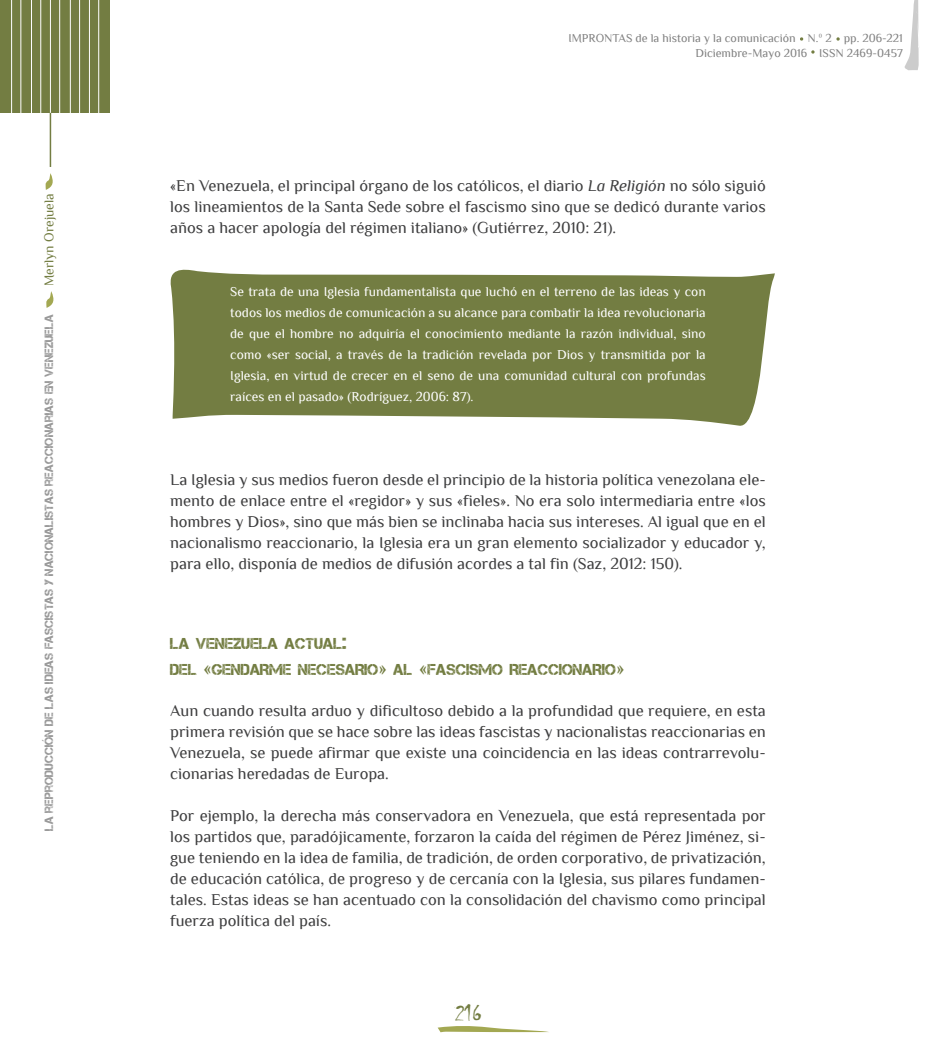
<style>
.page{position:relative;width:936px;height:1063px;background:#fff}
.page>*{position:absolute;margin:0;border:0;box-sizing:border-box;transform-origin:0 0}
.t1{font:24px "Chiller";color:#737d42}
.tx_principal{font:16.5px/21px "Philosopher";color:#3e3e3f;text-align:justify}
.titulo1{font:15.75px/25.5px "Captureit";color:#737d42}
.cita_a_bando_blanca{font:13.5px/21px "Philosopher";color:#fff;text-align:justify}
.t2{font:13.5px "Philosopher";letter-spacing:-.005em;color:#737d42}
.t3{font:12px/14.4px "Philosopher";color:#808080;text-align:right}
.t4{font:12px "Captureit";color:#999}
.s1{font-style:italic}
.s2{font-size:22.5px}
.s3{font-family:"Philosopher";font-size:22.5px}
</style>
<div class="page">
<hr style="left:50px;top:48px;width:1px;height:119px;background:#737d42">
<div style="left:0;top:0;width:109px;height:113px;background:#737d42"></div>
<hr style="left:11px;top:0;width:1px;height:139px;background:#fff">
<hr style="left:89px;top:0;width:1px;height:139px;background:#fff">
<hr style="left:50px;top:0;width:1px;height:113px;background:#fff">
<hr style="left:31px;top:0;width:1px;height:139px;background:#fff">
<hr style="left:70px;top:0;width:1px;height:139px;background:#fff">
<hr style="left:21px;top:0;width:1px;height:139px;background:#fff">
<hr style="left:98px;top:0;width:1px;height:139px;background:#fff">
<hr style="left:59px;top:0;width:1px;height:139px;background:#fff">
<hr style="left:40px;top:0;width:1px;height:139px;background:#fff">
<hr style="left:79px;top:0;width:1px;height:139px;background:#fff">
<svg style="left:904px;top:0;width:15px;height:70px"></svg>
<svg style="left:46px;top:291px;width:8px;height:17px"></svg>
<svg style="left:45px;top:173px;width:8px;height:17px"></svg>
<svg style="left:437px;top:1026px;width:112px;height:6px"></svg>
<svg style="left:811px;top:50px;width:3px;height:4px"></svg>
<svg style="left:800px;top:37px;width:3px;height:4px"></svg>
<svg style="left:170px;top:269px;width:604px;height:157px;background:#828b57"></svg>
<p class="t2" style="left:42px;top:286px;width:94px;rotate:-90deg">Merlyn Orejuela</p>
<p class="t4" style="left:42px;top:831px;width:518px;rotate:-90deg">La reproducción de las ideas fascistas y nacionalistas reaccionarias en Venezuela</p>
<p class="t3" style="left:568px;top:31px;width:336px">IMPRONTAS de la historia y la comunicación N.º 2 pp. 206-221<br>Diciembre-Mayo 2016 ISSN 2469-0457</p>
<p class="tx_principal" style="left:170px;top:175px;width:597px">«En Venezuela, el principal órgano de los católicos, el diario <span class="s1">La Religión</span> no sólo siguió los lineamientos de la Santa Sede sobre el fascismo sino que se dedicó durante varios años a hacer apología del régimen italiano» (Gutiérrez, 2010: 21).</p>
<p class="cita_a_bando_blanca" style="left:230px;top:281px;width:477px">Se trata de una Iglesia fundamentalista que luchó en el terreno de las ideas y con todos los medios de comunicación a su alcance para combatir la idea revolucionaria de que el hombre no adquiría el conocimiento mediante la razón individual, sino como «ser social, a través de la tradición revelada por Dios y transmitida por la Iglesia, en virtud de crecer en el seno de una comunidad cultural con profundas raíces en el pasado» (Rodríguez, 2006: 87).</p>
<p class="tx_principal" style="left:170px;top:469px;width:597px">La Iglesia y sus medios fueron desde el principio de la historia política venezolana ele&shy;mento de enlace entre el «regidor» y sus «fieles». No era solo intermediaria entre «los hombres y Dios», sino que más bien se inclinaba hacia sus intereses. Al igual que en el nacionalismo reaccionario, la Iglesia era un gran elemento socializador y educador y, para ello, disponía de medios de difusión acordes a tal fin (Saz, 2012: 150).</p>
<p class="titulo1" style="left:170px;top:631px;width:455px">LA VENEZUELA ACTUAL<span class="s2">:<br></span>DEL <span class="s3">«</span>GENDARME NECESARIO<span class="s3">»</span> AL <span class="s3">«</span>FASCISMO REACCIONARIO<span class="s3">»</span></p>
<p class="tx_principal" style="left:170px;top:700px;width:597px">Aun cuando resulta arduo y dificultoso debido a la profundidad que requiere, en esta primera revisión que se hace sobre las ideas fascistas y nacionalistas reaccionarias en Venezuela, se puede afirmar que existe una coincidencia en las ideas contrarrevolu&shy;cionarias heredadas de Europa.</p>
<p class="tx_principal" style="left:170px;top:805px;width:597px">Por ejemplo, la derecha más conservadora en Venezuela, que está representada por los partidos que, paradójicamente, forzaron la caída del régimen de Pérez Jiménez, si&shy;gue teniendo en la idea de familia, de tradición, de orden corporativo, de privatización, de educación católica, de progreso y de cercanía con la Iglesia, sus pilares fundamen&shy;tales. Estas ideas se han acentuado con la consolidación del chavismo como principal fuerza política del país.</p>
<h1 class="t1" style="left:455px;top:1000px;width:28px">216</h1>
</div>
